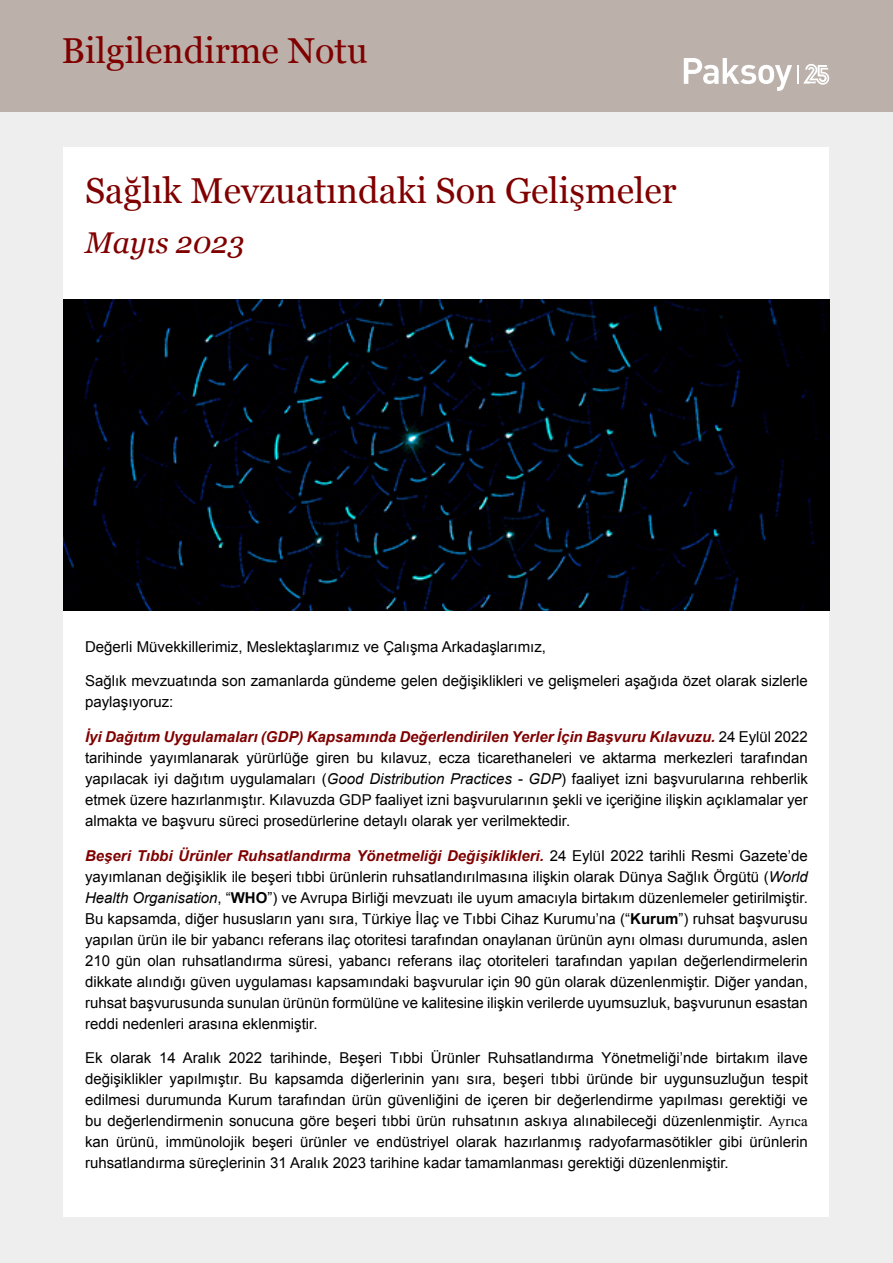
<style>
.page{position:relative;width:893px;height:1263px;background:#eee}
.page>*{position:absolute;margin:0;border:0;box-sizing:border-box;transform-origin:0 0}
.t1{font:36px "Georgia";color:#800000}
.t2{font:italic 30px "Georgia";color:#800000}
.t3{font:15px/21px "Arial";color:#000;text-align:justify}
.s1{font-weight:700;font-style:italic;color:#800000}
.s2{font-style:italic}
.s3{font-weight:700}
.s4{font-family:"Times New Roman"}
</style>
<div class="page">
<div style="left:0;top:0;width:893px;height:112px;background:#bbb1aa"></div>
<div style="left:64px;top:147px;width:765px;height:1069px;background:#fff"></div>
<img style="left:64px;top:300px;width:765px;height:310px">
<svg style="left:684px;top:58px;width:108px;height:33px"></svg>
<svg style="left:798px;top:64px;width:31px;height:21px"></svg>
<h1 class="t1" style="left:62px;top:25px;width:308px">Bilgilendirme Notu</h1>
<h1 class="t1" style="left:85px;top:165px;width:593px">Sağlık Mevzuatındaki Son Gelişmeler</h1>
<h2 class="t2" style="left:85px;top:221px;width:161px">Mayıs 2023</h2>
<p class="t3" style="left:85px;top:636px;width:462px">Değerli Müvekkillerimiz, Meslektaşlarımız ve Çalışma Arkadaşlarımız,</p>
<p class="t3" style="left:85px;top:671px;width:724px">Sağlık mevzuatında son zamanlarda gündeme gelen değişiklikleri ve gelişmeleri aşağıda özet olarak sizlerle paylaşıyoruz:</p>
<p class="t3" style="left:85px;top:726px;width:724px"><span class="s1">İyi Dağıtım Uygulamaları (GDP) Kapsamında Değerlendirilen Yerler İçin Başvuru Kılavuzu.</span> 24 Eylül 2022 tarihinde yayımlanarak yürürlüğe giren bu kılavuz, ecza ticarethaneleri ve aktarma merkezleri tarafından yapılacak iyi dağıtım uygulamaları (<span class="s2">Good Distribution Practices - GDP</span>) faaliyet izni başvurularına rehberlik etmek üzere hazırlanmıştır. Kılavuzda GDP faaliyet izni başvurularının şekli ve içeriğine ilişkin açıklamalar yer almakta ve başvuru süreci prosedürlerine detaylı olarak yer verilmektedir.</p>
<p class="t3" style="left:85px;top:845px;width:724px"><span class="s1">Beşeri Tıbbi Ürünler Ruhsatlandırma Yönetmeliği Değişiklikleri.</span> 24 Eylül 2022 tarihli Resmi Gazete’de yayımlanan değişiklik ile beşeri tıbbi ürünlerin ruhsatlandırılmasına ilişkin olarak Dünya Sağlık Örgütü (<span class="s2">World Health Organisation</span>, “<span class="s3">WHO</span>”) ve Avrupa Birliği mevzuatı ile uyum amacıyla birtakım düzenlemeler getirilmiştir.<br>Bu kapsamda, diğer hususların yanı sıra, Türkiye İlaç ve Tıbbi Cihaz Kurumu’na (“<span class="s3">Kurum</span>”) ruhsat başvurusu yapılan ürün ile bir yabancı referans ilaç otoritesi tarafından onaylanan ürünün aynı olması durumunda, aslen 210 gün olan ruhsatlandırma süresi, yabancı referans ilaç otoriteleri tarafından yapılan değerlendirmelerin dikkate alındığı güven uygulaması kapsamındaki başvurular için 90 gün olarak düzenlenmiştir. Diğer yandan, ruhsat başvurusunda sunulan ürünün formülüne ve kalitesine ilişkin verilerde uyumsuzluk, başvurunun esastan reddi nedenleri arasına eklenmiştir.</p>
<p class="t3" style="left:85px;top:1047px;width:724px">Ek olarak 14 Aralık 2022 tarihinde, Beşeri Tıbbi Ürünler Ruhsatlandırma Yönetmeliği’nde birtakım ilave değişiklikler yapılmıştır. Bu kapsamda diğerlerinin yanı sıra, beşeri tıbbi üründe bir uygunsuzluğun tespit edilmesi durumunda Kurum tarafından ürün güvenliğini de içeren bir değerlendirme yapılması gerektiği ve bu değerlendirmenin sonucuna göre beşeri tıbbi ürün ruhsatının askıya alınabileceği düzenlenmiştir. <span class="s4">Ayrıca </span>kan ürünü, immünolojik beşeri ürünler ve endüstriyel olarak hazırlanmış radyofarmasötikler gibi ürünlerin ruhsatlandırma süreçlerinin 31 Aralık 2023 tarihine kadar tamamlanması gerektiği düzenlenmiştir.</p>
</div>
